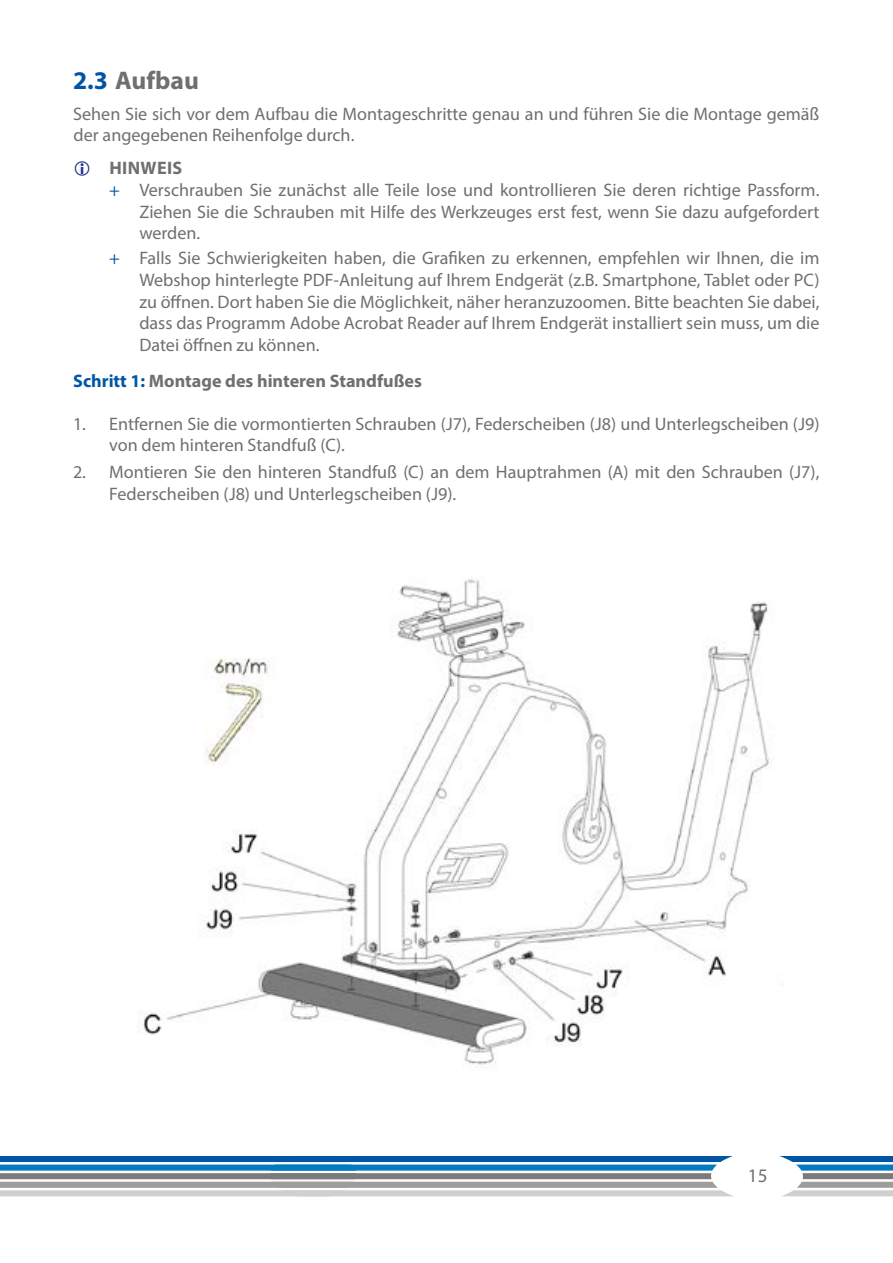
<style>
.page{position:relative;width:893px;height:1263px;background:#fff}
.page>*{position:absolute;margin:0;border:0;box-sizing:border-box;transform-origin:0 0}
.t1{font:700 25.5px "Myriad Pro";color:#706f6f}
.t2{font:19.2px "Myriad Pro";color:#706f6f}
.t3{font:18.15px/21.8px "Myriad Pro";color:#706f6f}
.t4{font:700 18.15px "Myriad Pro";color:#706f6f}
.t5{font:700 18.15px "Myriad Pro";letter-spacing:.02em;color:#706f6f}
.s1{color:#0056a4}
</style>
<div class="page">
<img style="left:137px;top:579px;width:634px;height:486px">
<img style="left:157px;top:674px;width:157px;height:102px">
<img style="left:180px;top:646px;width:115px;height:132px">
<svg style="left:779px;top:1156px;width:114px;height:40px"></svg>
<svg style="left:0;top:1156px;width:733px;height:40px"></svg>
<h1 class="t1" style="left:73px;top:64px;width:127px"><span class="s1">2.3</span> Aufbau</h1>
<p class="t3" style="left:73px;top:103px;width:748px;line-height:21.3px">Sehen Sie sich vor dem Aufbau die Montageschritte genau an und führen Sie die Montage gemäß der angegebenen Reihenfolge durch.</p>
<p class="t5" style="left:109px;top:156px;width:74px">HINWEIS</p>
<p class="t3" style="left:109px;top:179px;width:712px"><span class="s1">+</span> Verschrauben Sie zunächst alle Teile lose und kontrollieren Sie deren richtige Passform.</p>
<p class="t3" style="left:139px;top:200px;width:682px">Ziehen Sie die Schrauben mit Hilfe des Werkzeuges erst fest, wenn Sie dazu aufgefordert</p>
<p class="t3" style="left:139px;top:222px;width:62px">werden.</p>
<p class="t3" style="left:139px;top:247px;width:682px;text-align:justify;text-indent:-30px"><span class="s1">+</span> Falls Sie Schwierigkeiten haben, die Grafiken zu erkennen, empfehlen wir Ihnen, die im Webshop hinterlegte PDF-Anleitung auf Ihrem Endgerät (z.B. Smartphone, Tablet oder PC) zu öffnen. Dort haben Sie die Möglichkeit, näher heranzuzoomen. Bitte beachten Sie dabei, dass das Programm Adobe Acrobat Reader auf Ihrem Endgerät installiert sein muss, um die Datei öffnen zu können.</p>
<p class="t4" style="left:73px;top:369px;width:350px"><span class="s1">Schritt 1:</span> Montage des hinteren Standfußes</p>
<p class="t3" style="left:109px;top:413px;width:712px;line-height:21.3px;text-indent:-36px">1. Entfernen Sie die vormontierten Schrauben (J7), Federscheiben (J8) und Unterlegscheiben (J9) von dem hinteren Standfuß (C).</p>
<p class="t3" style="left:109px;top:461px;width:712px;line-height:21.3px;text-indent:-36px">2. Montieren Sie den hinteren Standfuß (C) an dem Hauptrahmen (A) mit den Schrauben (J7),<br>Federscheiben (J8) und Unterlegscheiben (J9).</p>
<p class="t2" style="left:748px;top:1164px;width:21px">15</p>
</div>
